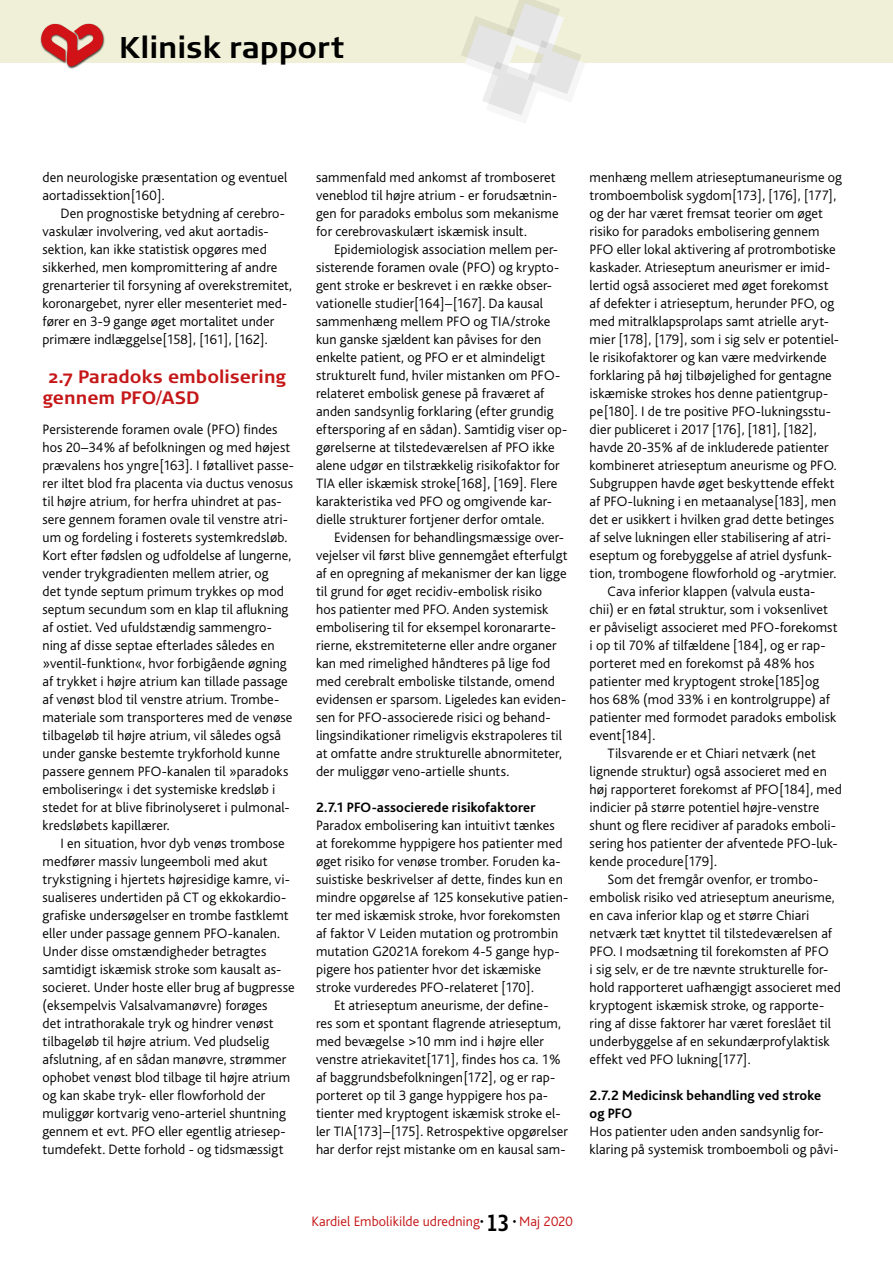
<style>
.page{position:relative;width:893px;height:1263px;background:#fff}
.page>*{position:absolute;margin:0;border:0;box-sizing:border-box;transform-origin:0 0}
.t1{font:700 30px "Signa Normal";color:#000}
.t2{font:700 18px/21px "Signa Normal";color:#c51718}
.t3{font:300 14.25px/18px "Bliss";letter-spacing:.005em;color:#000}
.t4{font:700 14.25px/18px "Bliss";letter-spacing:.01em;color:#000}
.t5{font:300 14.25px "Bliss";color:#c51718}
.s1{color:#000}
.s2{font-family:"Signa Column";font-weight:700;font-size:23.1px;color:#000}
</style>
<div class="page">
<div style="left:0;top:0;width:893px;height:63px;background:#f0f0d8"></div>
<svg style="left:461px;top:0;width:123px;height:116px"></svg>
<img style="left:40px;top:23px;width:64px;height:46px">
<svg style="left:41px;top:24px;width:62px;height:42px"></svg>
<h1 class="t1" style="left:119px;top:30px;width:227px">Klinisk rapport</h1>
<p class="t3" style="left:43px;top:169px;width:246px">den neurologiske præsentation og eventuel aortadissektion[160].</p>
<p class="t3" style="left:43px;top:205px;width:251px;text-indent:18px">Den prognostiske betydning af cerebro&shy;vaskulær involvering, ved akut aortadis&shy;sektion, kan ikke statistisk opgøres med sikkerhed, men kompromittering af andre grenarterier til forsyning af overekstremitet, koronargebet, nyrer eller mesenteriet med&shy;fører en 3-9 gange øget mortalitet under primære indlæggelse[158], [161], [162].</p>
<p class="t2" style="left:43px;top:366px;width:245px">2.7 Paradoks embolisering gennem PFO/ASD</p>
<p class="t3" style="left:43px;top:421px;width:253px">Persisterende foramen ovale (PFO) findes hos 20–34% af befolkningen og med højest prævalens hos yngre[163]. I føtallivet passe&shy;rer iltet blod fra placenta via ductus venosus til højre atrium, for herfra uhindret at pas&shy;sere gennem foramen ovale til venstre atri&shy;um og fordeling i fosterets systemkredsløb.<br>Kort efter fødslen og udfoldelse af lungerne, vender trykgradienten mellem atrier, og<br>det tynde septum primum trykkes op mod septum secundum som en klap til aflukning af ostiet. Ved ufuldstændig sammengro&shy;ning af disse septae efterlades således en »ventil-funktion«, hvor forbigående øgning af trykket i højre atrium kan tillade passage af venøst blod til venstre atrium. Trombe&shy;materiale som transporteres med de venøse tilbageløb til højre atrium, vil således også under ganske bestemte trykforhold kunne passere gennem PFO-kanalen til »paradoks embolisering« i det systemiske kredsløb i stedet for at blive fibrinolyseret i pulmonal&shy;kredsløbets kapillærer.</p>
<p class="t3" style="left:43px;top:835px;width:254px;text-indent:18px">I en situation, hvor dyb venøs trombose medfører massiv lungeemboli med akut trykstigning i hjertets højresidige kamre, vi&shy;sualiseres undertiden på CT og ekkokardio&shy;grafiske undersøgelser en trombe fastklemt eller under passage gennem PFO-kanalen.<br>Under disse omstændigheder betragtes samtidigt iskæmisk stroke som kausalt as&shy;socieret. Under hoste eller brug af bugpresse (eksempelvis Valsalvamanøvre) forøges<br>det intrathorakale tryk og hindrer venøst tilbageløb til højre atrium. Ved pludselig afslutning, af en sådan manøvre, strømmer ophobet venøst blod tilbage til højre atrium og kan skabe tryk- eller flowforhold der muliggør kortvarig veno-arteriel shuntning gennem et evt. PFO eller egentlig atriesep&shy;tumdefekt. Dette forhold - og tidsmæssigt</p>
<p class="t3" style="left:316px;top:169px;width:244px">sammenfald med ankomst af tromboseret veneblod til højre atrium - er forudsætnin&shy;gen for paradoks embolus som mekanisme for cerebrovaskulært iskæmisk insult.</p>
<p class="t3" style="left:316px;top:241px;width:253px;text-indent:18px">Epidemiologisk association mellem per&shy;sisterende foramen ovale (PFO) og krypto&shy;gent stroke er beskrevet i en række obser&shy;vationelle studier[164]–[167]. Da kausal sammenhæng mellem PFO og TIA/stroke kun ganske sjældent kan påvises for den enkelte patient, og PFO er et almindeligt strukturelt fund, hviler mistanken om PFO&shy;relateret embolisk genese på fraværet af anden sandsynlig forklaring (efter grundig eftersporing af en sådan). Samtidig viser op&shy;gørelserne at tilstedeværelsen af PFO ikke alene udgør en tilstrækkelig risikofaktor for TIA eller iskæmisk stroke[168], [169]. Flere karakteristika ved PFO og omgivende kar&shy;dielle strukturer fortjener derfor omtale.</p>
<p class="t3" style="left:316px;top:529px;width:253px;text-indent:18px">Evidensen for behandlingsmæssige over&shy;vejelser vil først blive gennemgået efterfulgt af en opregning af mekanismer der kan ligge til grund for øget recidiv-embolisk risiko<br>hos patienter med PFO. Anden systemisk embolisering til for eksempel koronararte&shy;rierne, ekstremiteterne eller andre organer kan med rimelighed håndteres på lige fod med cerebralt emboliske tilstande, omend evidensen er sparsom. Ligeledes kan eviden&shy;sen for PFO-associerede risici og behand&shy;lingsindikationer rimeligvis ekstrapoleres til at omfatte andre strukturelle abnormiteter, der muliggør veno-artielle shunts.</p>
<p class="t4" style="left:316px;top:799px;width:221px">2.7.1 PFO-associerede risikofaktorer</p>
<p class="t3" style="left:316px;top:817px;width:254px">Paradox embolisering kan intuitivt tænkes at forekomme hyppigere hos patienter med øget risiko for venøse tromber. Foruden ka&shy;suistiske beskrivelser af dette, findes kun en mindre opgørelse af 125 konsekutive patien&shy;ter med iskæmisk stroke, hvor forekomsten af faktor V Leiden mutation og protrombin mutation G2021A forekom 4-5 gange hyp&shy;pigere hos patienter hvor det iskæmiske stroke vurderedes PFO-relateret [170].</p>
<p class="t3" style="left:316px;top:997px;width:253px;text-indent:18px">Et atrieseptum aneurisme, der define&shy;res som et spontant flagrende atrieseptum, med bevægelse &gt;10 mm ind i højre eller venstre atriekavitet[171], findes hos ca. 1% af baggrundsbefolkningen[172], og er rap&shy;porteret op til 3 gange hyppigere hos pa&shy;tienter med kryptogent iskæmisk stroke el&shy;ler TIA[173]–[175]. Retrospektive opgørelser har derfor rejst mistanke om en kausal sam-</p>
<p class="t3" style="left:590px;top:169px;width:254px">menhæng mellem atrieseptumaneurisme og</p>
<p class="t3" style="left:590px;top:187px;width:248px">tromboembolisk sygdom[173], [176], [177],</p>
<p class="t3" style="left:590px;top:205px;width:235px">og der har været fremsat teorier om øget</p>
<p class="t3" style="left:590px;top:223px;width:231px">risiko for paradoks embolisering gennem</p>
<p class="t3" style="left:590px;top:241px;width:247px">PFO eller lokal aktivering af protrombotiske</p>
<p class="t3" style="left:590px;top:259px;width:242px">kaskader. Atrieseptum aneurismer er imid-</p>
<p class="t3" style="left:590px;top:277px;width:240px">lertid også associeret med øget forekomst</p>
<p class="t3" style="left:590px;top:295px;width:246px">af defekter i atrieseptum, herunder PFO, og</p>
<p class="t3" style="left:590px;top:313px;width:241px">med mitralklapsprolaps samt atrielle aryt-</p>
<p class="t3" style="left:590px;top:331px;width:251px">mier [178], [179], som i sig selv er potentiel-</p>
<p class="t3" style="left:590px;top:349px;width:239px">le risikofaktorer og kan være medvirkende</p>
<p class="t3" style="left:590px;top:367px;width:244px">forklaring på høj tilbøjelighed for gentagne</p>
<p class="t3" style="left:590px;top:385px;width:240px">iskæmiske strokes hos denne patientgrup-</p>
<p class="t3" style="left:590px;top:403px;width:243px">pe[180]. I de tre positive PFO-lukningsstu-</p>
<p class="t3" style="left:590px;top:421px;width:228px">dier publiceret i 2017 [176], [181], [182],</p>
<p class="t3" style="left:590px;top:439px;width:241px">havde 20-35% af de inkluderede patienter</p>
<p class="t3" style="left:590px;top:457px;width:248px">kombineret atrieseptum aneurisme og PFO.</p>
<p class="t3" style="left:590px;top:475px;width:247px">Subgruppen havde øget beskyttende effekt</p>
<p class="t3" style="left:590px;top:493px;width:248px">af PFO-lukning i en metaanalyse[183], men</p>
<p class="t3" style="left:590px;top:511px;width:246px">det er usikkert i hvilken grad dette betinges</p>
<p class="t3" style="left:590px;top:529px;width:243px">af selve lukningen eller stabilisering af atri-</p>
<p class="t3" style="left:590px;top:547px;width:244px">eseptum og forebyggelse af atriel dysfunk-</p>
<p class="t3" style="left:590px;top:565px;width:248px">tion, trombogene flowforhold og -arytmier.</p>
<p class="t3" style="left:608px;top:583px;width:209px">Cava inferior klappen (valvula eusta-</p>
<p class="t3" style="left:590px;top:601px;width:240px">chii) er en føtal struktur, som i voksenlivet</p>
<p class="t3" style="left:590px;top:619px;width:249px">er påviseligt associeret med PFO-forekomst</p>
<p class="t3" style="left:590px;top:637px;width:238px">i op til 70% af tilfældene [184], og er rap-</p>
<p class="t3" style="left:590px;top:655px;width:226px">porteret med en forekomst på 48% hos</p>
<p class="t3" style="left:590px;top:673px;width:231px">patienter med kryptogent stroke[185]og</p>
<p class="t3" style="left:590px;top:691px;width:242px">hos 68% (mod 33% i en kontrolgruppe) af</p>
<p class="t3" style="left:590px;top:709px;width:248px">patienter med formodet paradoks embolisk</p>
<p class="t3" style="left:590px;top:727px;width:67px">event[184].</p>
<p class="t3" style="left:608px;top:745px;width:210px">Tilsvarende er et Chiari netværk (net</p>
<p class="t3" style="left:590px;top:763px;width:239px">lignende struktur) også associeret med en</p>
<p class="t3" style="left:590px;top:781px;width:254px">høj rapporteret forekomst af PFO[184], med</p>
<p class="t3" style="left:590px;top:799px;width:231px">indicier på større potentiel højre-venstre</p>
<p class="t3" style="left:590px;top:817px;width:248px">shunt og flere recidiver af paradoks emboli-</p>
<p class="t3" style="left:590px;top:835px;width:250px">sering hos patienter der afventede PFO-luk-</p>
<p class="t3" style="left:590px;top:853px;width:129px">kende procedure[179].</p>
<p class="t3" style="left:608px;top:871px;width:212px">Som det fremgår ovenfor, er trombo-</p>
<p class="t3" style="left:590px;top:889px;width:246px">embolisk risiko ved atrieseptum aneurisme,</p>
<p class="t3" style="left:590px;top:907px;width:221px">en cava inferior klap og et større Chiari</p>
<p class="t3" style="left:590px;top:925px;width:244px">netværk tæt knyttet til tilstedeværelsen af</p>
<p class="t3" style="left:590px;top:943px;width:240px">PFO. I modsætning til forekomsten af PFO</p>
<p class="t3" style="left:590px;top:961px;width:240px">i sig selv, er de tre nævnte strukturelle for-</p>
<p class="t3" style="left:590px;top:979px;width:253px">hold rapporteret uafhængigt associeret med</p>
<p class="t3" style="left:590px;top:997px;width:236px">kryptogent iskæmisk stroke, og rapporte-</p>
<p class="t3" style="left:590px;top:1015px;width:243px">ring af disse faktorer har været foreslået til</p>
<p class="t3" style="left:590px;top:1033px;width:241px">underbyggelse af en sekundærprofylaktisk</p>
<p class="t3" style="left:590px;top:1051px;width:162px">effekt ved PFO lukning[177].</p>
<p class="t4" style="left:590px;top:1087px;width:233px">2.7.2 Medicinsk behandling ved stroke og PFO</p>
<p class="t3" style="left:590px;top:1123px;width:250px">Hos patienter uden anden sandsynlig for&shy;klaring på systemisk tromboemboli og påvi-</p>
<p class="t5" style="left:311px;top:1214px;width:263px">Kardiel Embolikilde udredning<span class="s1">•</span> <span class="s2">13</span> <span class="s1">•</span> Maj 2020</p>
</div>
